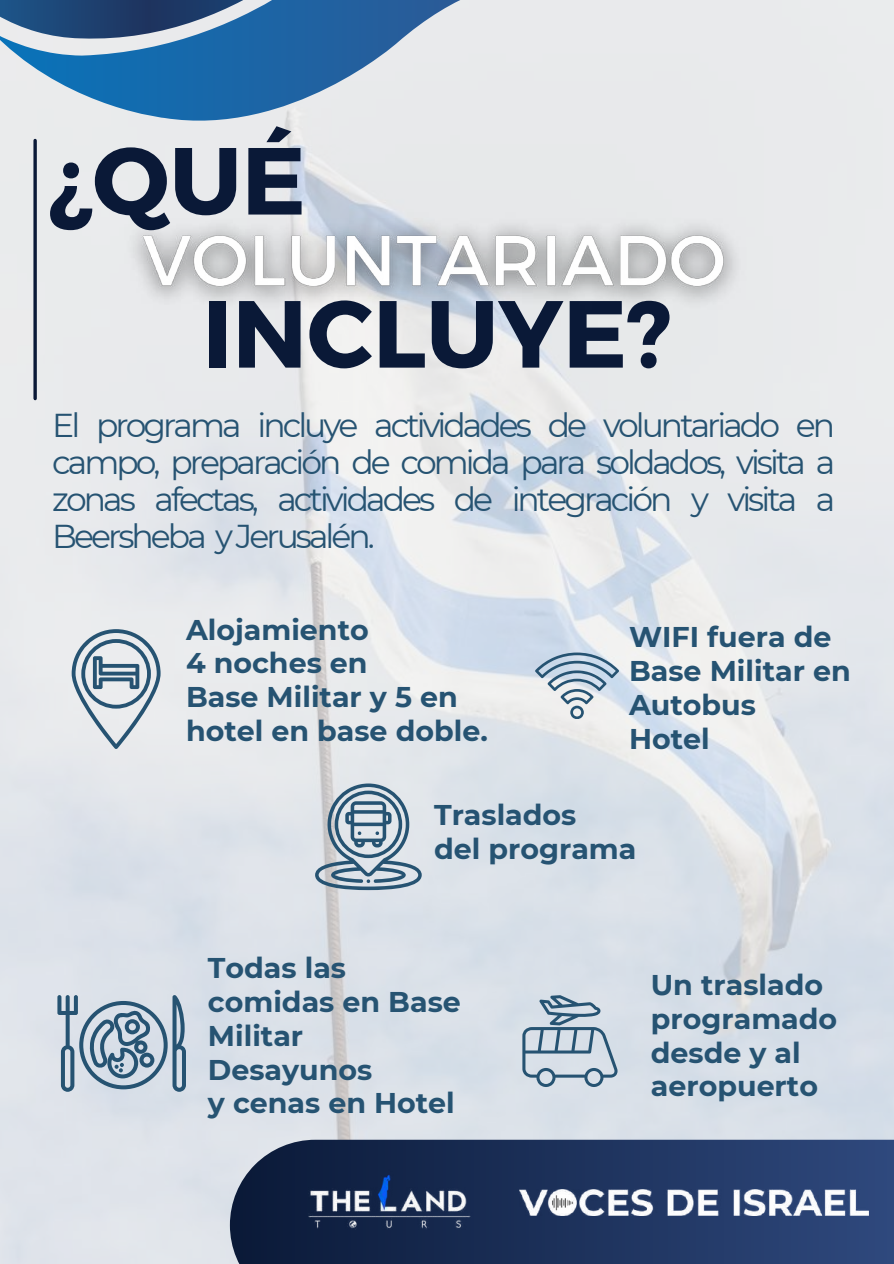
<style>
.page{position:relative;width:894px;height:1264px;background:#fff}
.page>*{position:absolute;margin:0;border:0;box-sizing:border-box;transform-origin:0 0}
.t1{font:700 95.1px/153px "Montserrat";color:#0a1937}
.t2{font:33px/37.2px "Montserrat";letter-spacing:-.09em;color:#265372;text-align:justify}
.t3{font:700 28.5px/33.8px "Montserrat";color:#265372}
</style>
<div class="page">
<img style="left:0;top:0;width:893px;height:1263px">
<svg style="left:0;top:0;width:606px;height:138px;background:#93afca"></svg>
<svg style="left:33px;top:140px;width:4px;height:258px"></svg>
<svg style="left:535px;top:652px;width:84px;height:67px;background:#bbc9d4"></svg>
<svg style="left:57px;top:994px;width:129px;height:97px;background:#9eb1c1"></svg>
<svg style="left:72px;top:629px;width:88px;height:119px;background:#b7c3cd"></svg>
<svg style="left:522px;top:995px;width:95px;height:91px;background:#aebecc"></svg>
<svg style="left:315px;top:783px;width:106px;height:107px;background:#a3b3c0"></svg>
<img style="left:112px;top:207px;width:641px;height:114px">
<svg style="left:230px;top:1139px;width:663px;height:124px;background:#243961"></svg>
<img style="left:519px;top:1189px;width:348px;height:26px">
<img style="left:303px;top:1169px;width:173px;height:63px">
<h1 class="t1" style="left:202px;top:99px;width:471px;text-indent:-154px">¿QUÉ<br>INCLUYE?</h1>
<p class="t2" style="left:52px;top:406px;width:784px">El programa incluye actividades de voluntariado en campo, preparación de comida para soldados, visita a zonas afectas, actividades de integración y visita a Beersheba yJerusalén.</p>
<p class="t3" style="left:186px;top:612px;width:303px">Alojamiento<br>4 noches en<br>Base Militar y 5 en hotel en base doble.</p>
<p class="t3" style="left:629px;top:620px;width:223px">WIFI fuera de<br>Base Militar en<br>Autobus<br>Hotel</p>
<p class="t3" style="left:434px;top:798px;width:204px">Traslados<br>del programa</p>
<p class="t3" style="left:208px;top:951px;width:254px">Todas las comidas en Base<br>Militar<br>Desayunos<br>y cenas en Hotel</p>
<p class="t3" style="left:650px;top:968px;width:188px">Un traslado programado desde y al aeropuerto</p>
</div>
